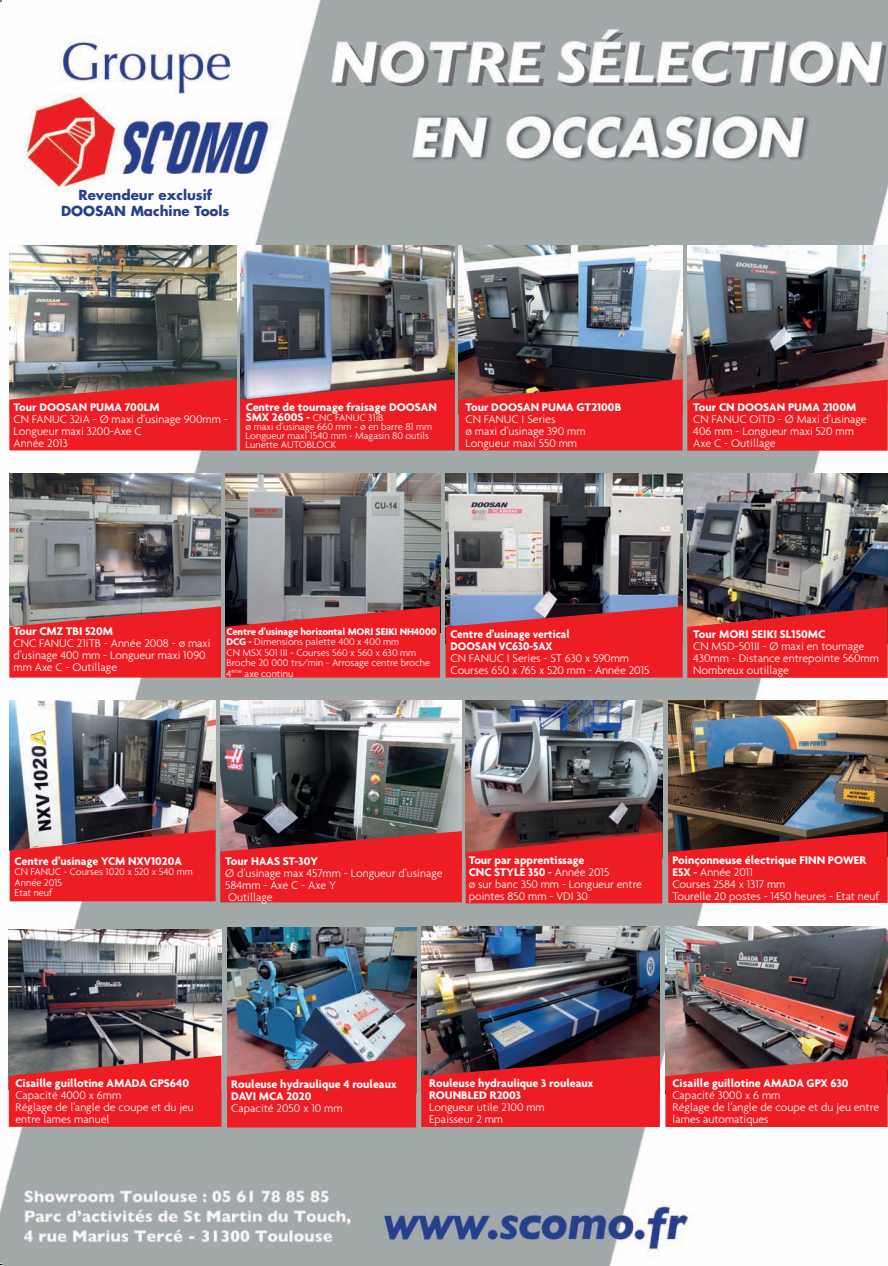
<style>
.page{position:relative;width:888px;height:1266px;background:#fff}
.page>*{position:absolute;margin:0;border:0;box-sizing:border-box;transform-origin:0 0}
.t1{font:700 13.5px/16.2px "Futura CE";color:#25418d;text-align:center}
.t2{font:300 12px/12px "Agenda";color:#fff}
.t3{font:700 12px/12px "Agenda";color:#fff}
.t4{font:700 12px/12px "Agenda";color:#fff;scale:.95 1}
.t5{font:300 10.5px/10.5px "Agenda";color:#fff}
.s1{font-weight:700;font-size:12px}
.s2{font-weight:700}
</style>
<div class="page">
<img style="left:0;top:0;width:888px;height:1265px">
<img style="left:9px;top:473px;width:212px;height:133px">
<img style="left:9px;top:246px;width:228px;height:133px">
<img style="left:225px;top:473px;width:215px;height:133px">
<img style="left:240px;top:246px;width:215px;height:133px">
<img style="left:446px;top:473px;width:236px;height:133px">
<img style="left:458px;top:246px;width:224px;height:133px">
<img style="left:220px;top:700px;width:242px;height:130px">
<img style="left:465px;top:700px;width:197px;height:130px">
<img style="left:227px;top:926px;width:189px;height:129px">
<img style="left:687px;top:473px;width:200px;height:133px">
<img style="left:687px;top:246px;width:200px;height:133px">
<svg style="left:9px;top:606px;width:878px;height:71px;background:#d92b32"></svg>
<svg style="left:9px;top:379px;width:878px;height:71px;background:#d9272c"></svg>
<img style="left:10px;top:700px;width:205px;height:130px">
<svg style="left:10px;top:830px;width:652px;height:73px;background:#d5262b"></svg>
<img style="left:9px;top:929px;width:212px;height:126px">
<svg style="left:9px;top:1055px;width:212px;height:71px;background:#dd2b30"></svg>
<img style="left:665px;top:926px;width:222px;height:129px">
<img style="left:421px;top:926px;width:239px;height:129px">
<svg style="left:227px;top:1055px;width:660px;height:72px;background:#d8242a"></svg>
<img style="left:668px;top:700px;width:219px;height:131px">
<svg style="left:668px;top:831px;width:219px;height:71px;background:#ce1d21"></svg>
<p class="t1" style="left:61px;top:186px;width:170px">Revendeur exclusif<br>DOOSAN Machine Tools</p>
<p class="t3" style="left:14px;top:400px;width:147px">Tour DOOSAN PUMA 700LM</p>
<p class="t2" style="left:14px;top:412px;width:216px">CN FANUC 32iA - Ø maxi d’usinage 900mm -<br>Longueur maxi 3200-Axe C<br>Année 2013</p>
<p class="t3" style="left:246px;top:400px;width:193px">Centre de tournage fraisage DOOSAN</p>
<p class="t5" style="left:246px;top:413px;width:188px;line-height:9px"><span class="s1">SMX 2600S -</span> CNC FANUC 31iB<br>ø maxi d’usinage 660 mm - ø en barre 81 mm<br>Longueur maxi 1540 mm - Magasin 80 outils<br>Lunette AUTOBLOCK</p>
<p class="t3" style="left:465px;top:400px;width:157px">Tour DOOSAN PUMA GT2100B</p>
<p class="t2" style="left:465px;top:412px;width:121px">CN FANUC I Series<br>ø maxi d’usinage 390 mm<br>Longueur maxi 550 mm</p>
<p class="t3" style="left:693px;top:400px;width:164px">Tour CN DOOSAN PUMA 2100M</p>
<p class="t2" style="left:693px;top:413px;width:175px">CN FANUC OiTD - Ø Maxi d’usinage<br>406 mm - Longueur maxi 520 mm<br>Axe C - Outillage</p>
<p class="t3" style="left:14px;top:624px;width:101px">Tour CMZ TBI 520M</p>
<p class="t2" style="left:14px;top:636px;width:198px">CNC FANUC 21iTB - Année 2008 - ø maxi d’usinage 400 mm - Longueur maxi 1090 mm Axe C - Outillage</p>
<p class="t5" style="left:226px;top:625px;width:212px"><span class="s2">Centre d’usinage horizontal MORI SEIKI NH4000<br>DCG -</span> Dimensions palette 400 x 400 mm<br>CN MSX 501 III - Courses 560 x 560 x 630 mm Broche 20 000 trs/min - Arrosage centre broche 4<sup>ème</sup> axe continu</p>
<p class="t4" style="left:450px;top:627px;width:127px">Centre d’usinage vertical<br>DOOSAN VC630-5AX</p>
<p class="t2" style="left:450px;top:651px;width:200px">CN FANUC I Series - ST 630 x 590mm<br>Courses 650 x 765 x 520 mm - Année 2015</p>
<p class="t3" style="left:693px;top:627px;width:133px">Tour MORI SEIKI SL150MC</p>
<p class="t2" style="left:693px;top:640px;width:187px">CN MSD-501II - Ø maxi en tournage<br>430mm - Distance entrepointe 560mm<br>Nombreux outillage</p>
<p class="t3" style="left:15px;top:854px;width:169px">Centre d’usinage YCM NXV1020A</p>
<p class="t5" style="left:15px;top:866px;width:180px">CN FANUC - Courses 1020 x 520 x 540 mm<br>Année 2015<br>Etat neuf</p>
<p class="t3" style="left:225px;top:854px;width:94px">Tour HAAS ST-30Y</p>
<p class="t2" style="left:225px;top:866px;width:219px">Ø d’usinage max 457mm - Longueur d’usinage<br>584mm - Axe C - Axe Y<br>Outillage</p>
<p class="t2" style="left:469px;top:853px;width:175px"><span class="s2">Tour par apprentissage<br>CNC STYLE 350 -</span> Année 2015<br>ø sur banc 350 mm - Longueur entre pointes 850 mm - VDI 30</p>
<p class="t2" style="left:672px;top:853px;width:208px"><span class="s2">Poinçonneuse électrique FINN POWER<br>E5X -</span> Année 2011<br>Courses 2584 x 1317 mm<br>Tourelle 20 postes - 1450 heures - Etat neuf</p>
<p class="t3" style="left:15px;top:1076px;width:175px">Cisaille guillotine AMADA GPS640</p>
<p class="t2" style="left:15px;top:1088px;width:180px">Capacité 4000 x 6mm<br>Réglage de l’angle de coupe et du jeu entre lames manuel</p>
<p class="t3" style="left:231px;top:1077px;width:167px">Rouleuse hydraulique 4 rouleaux<br>DAVI MCA 2020</p>
<p class="t2" style="left:231px;top:1101px;width:113px">Capacité 2050 x 10 mm</p>
<p class="t3" style="left:429px;top:1076px;width:166px">Rouleuse hydraulique 3 rouleaux<br>ROUNBLED R2003</p>
<p class="t2" style="left:429px;top:1101px;width:117px">Longueur utile 2100 mm<br>Epaisseur 2 mm</p>
<p class="t3" style="left:672px;top:1076px;width:178px">Cisaille guillotine AMADA GPX 630</p>
<p class="t2" style="left:672px;top:1089px;width:208px">Capacité 3000 x 6 mm<br>Réglage de l’angle de coupe et du jeu entre lames automatiques</p>
</div>
